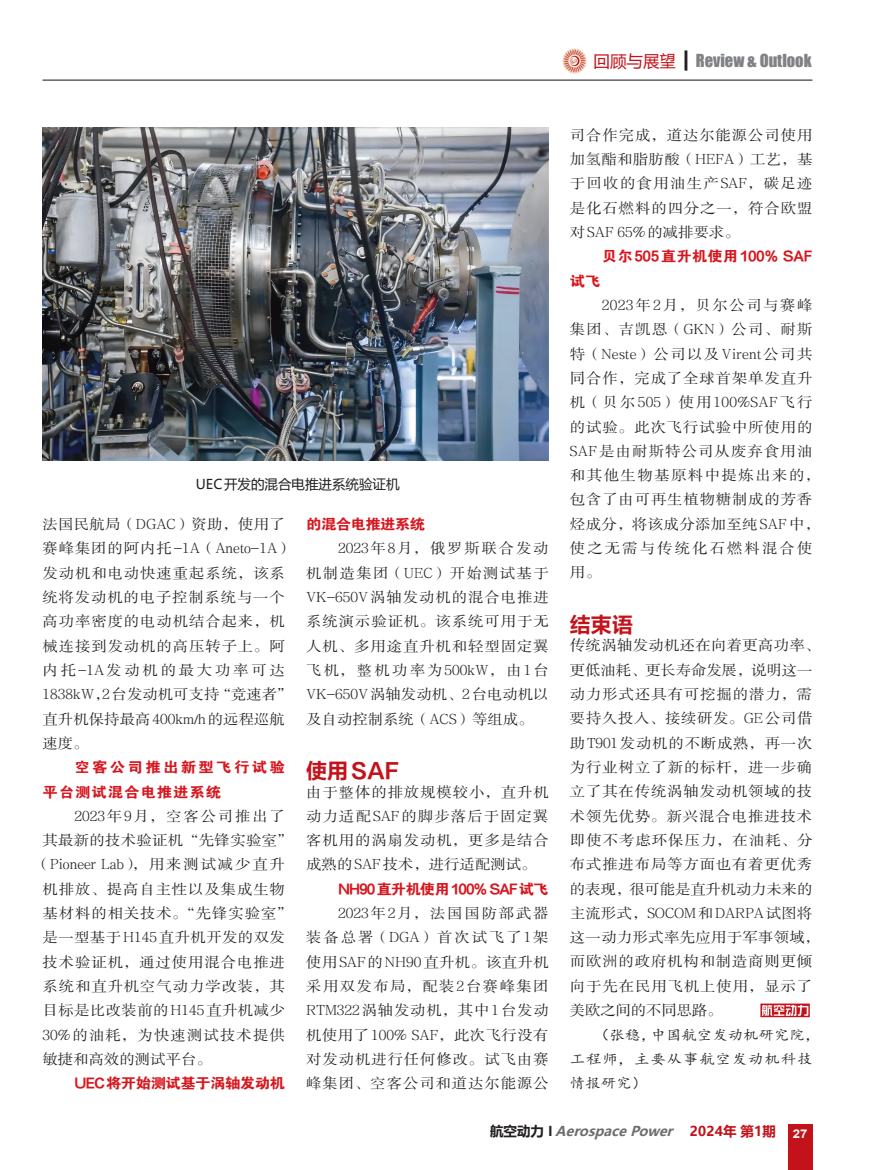
<style>
.page{position:relative;width:872px;height:1170px;background:#fff}
.page>*{position:absolute;margin:0;border:0;box-sizing:border-box;transform-origin:0 0}
.t1{font:21px "FZLTCHJW GB1 0";color:#c4121a}
.t2{font:16.5px "Impact";color:#808285}
.t3{font:14.25px/24.3px "FZSSJW GB1 0";letter-spacing:.055em;color:#231f20;text-align:justify;scale:1.08 1}
.t4{font:14.25px/24.3px "Kai Ti";color:#231f20;scale:1.08 1}
.t5{font:14.25px "FZSSJW GB1 0";letter-spacing:.025em;color:#231f20;scale:1.08 1}
.t6{font:14.25px "FZSSJW GB1 0";color:#231f20;scale:1.08 1}
.t7{font:14.25px/24.3px "FZDHTJW GB1 0";letter-spacing:.15em;color:#d7171f;scale:1.08 1}
.t8{font:14.25px "FZDHTJW GB1 0";letter-spacing:-.06em;color:#d7171f;scale:1.08 1}
.t9{font:14.25px "FZDHTJW GB1 0";letter-spacing:.005em;color:#d7171f;scale:1.08 1}
.t10{font:14.25px "FZDHTJW GB1 0";letter-spacing:-.02em;color:#d7171f;scale:1.08 1}
.t11{font:14.25px "FZSSJW GB1 0";letter-spacing:.02em;color:#231f20;scale:1.08 1}
.t12{font:14.25px "FZSSJW GB1 0";letter-spacing:.075em;color:#231f20;scale:1.08 1}
.t13{font:14.25px "FZSSJW GB1 0";letter-spacing:.115em;color:#231f20;scale:1.08 1}
.t14{font:14.25px "FZDHTJW GB1 0";letter-spacing:-.04em;color:#d7171f;scale:1.08 1}
.t15{font:italic 700 13.5px "Microsoft Ya Hei";color:#6c6d70}
.t16{font:13.5px "Microsoft Ya Hei";color:#231f20}
.s1{font-family:"Microsoft Ya Hei";color:#c4121a}
.s2{font-family:"Microsoft Ya Hei";color:#231f20}
.s3{font-style:normal;color:#231f20}
.s4{font-style:normal;color:#c4121a}
</style>
<div class="page">
<div style="left:787px;top:1124px;width:25px;height:45px;background:#c4121a"></div>
<hr style="left:43px;top:80px;width:769px;height:1px;background:#231f20">
<img style="left:562px;top:49px;width:25px;height:24px">
<svg style="left:760px;top:1003px;width:49px;height:14px"></svg>
<img style="left:43px;top:128px;width:505px;height:332px">
<p class="t2" style="left:593px;top:48px;width:219px"><span class="s1">回顾与展望</span> <span class="s2">┃</span> Review &amp; Outlook</p>
<p class="t16" style="left:196px;top:474px;width:205px">UEC开发的混合电推进系统验证机</p>
<p class="t3" style="left:43px;top:512px;width:233px;text-align:left">法国民航局（DGAC）资助，使用了赛峰集团的阿内托 -1A（Aneto-1A）发动机和电动快速重起系统，该系统将发动机的电子控制系统与一个高功率密度的电动机结合起来，机械连接到发动机的高压转子上。阿内托-1A发动机的最大功率可达<br>1838kW，2 台发动机可支持“竞速者”直升机保持最高 400km/h 的远程巡航速度。</p>
<p class="t7" style="left:43px;top:755px;width:226px;text-indent:32px">空客公司推出新型飞行试验平台测试混合电推进系统</p>
<p class="t13" style="left:74px;top:808px;width:196px">2023年9月，空客公司推出了</p>
<p class="t11" style="left:43px;top:832px;width:233px">其最新的技术验证机“先锋实验室”</p>
<p class="t6" style="left:35px;top:857px;width:233px">（Pioneer Lab），用来测试减少直升</p>
<p class="t3" style="left:43px;top:877px;width:226px">机排放、提高自主性以及集成生物</p>
<p class="t3" style="left:43px;top:901px;width:233px">基材料的相关技术。“先锋实验室”</p>
<p class="t5" style="left:43px;top:930px;width:226px">是一型基于H145直升机开发的双发</p>
<p class="t3" style="left:43px;top:949px;width:226px">技术验证机，通过使用混合电推进</p>
<p class="t3" style="left:43px;top:974px;width:226px">系统和直升机空气动力学改装，其</p>
<p class="t5" style="left:43px;top:1002px;width:226px">目标是比改装前的H145直升机减少</p>
<p class="t12" style="left:43px;top:1027px;width:226px">30%的油耗，为快速测试技术提供</p>
<p class="t6" style="left:43px;top:1051px;width:158px">敏捷和高效的测试平台。</p>
<p class="t10" style="left:74px;top:1075px;width:196px">UEC将开始测试基于涡轴发动机</p>
<p class="t14" style="left:306px;top:516px;width:112px">的混合电推进系统</p>
<p class="t3" style="left:306px;top:536px;width:226px;text-indent:32px">2023年8月，俄罗斯联合发动机制造集团（UEC）开始测试基于VK-650V涡轴发动机的混合电推进系统演示验证机。该系统可用于无人机、多用途直升机和轻型固定翼飞机，整机功率为500kW，由1台VK-650V 涡轴发动机、2 台电动机以及自动控制系统（ACS）等组成。</p>
<h1 class="t1" style="left:306px;top:759px;width:95px">使用 SAF</h1>
<p class="t3" style="left:306px;top:779px;width:226px">由于整体的排放规模较小，直升机动力适配SAF的脚步落后于固定翼客机用的涡扇发动机，更多是结合成熟的 SAF 技术，进行适配测试。</p>
<p class="t8" style="left:338px;top:881px;width:196px">NH90直升机使用100% SAF试飞</p>
<p class="t3" style="left:306px;top:901px;width:226px;text-indent:32px">2023年2月，法国国防部武器装备总署（DGA）首次试飞了1架使用SAF的NH90直升机。该直升机采用双发布局，配装2台赛峰集团RTM322涡轴发动机，其中1台发动机使用了100% SAF，此次飞行没有对发动机进行任何修改。试飞由赛峰集团、空客公司和道达尔能源公</p>
<p class="t3" style="left:570px;top:123px;width:226px">司合作完成，道达尔能源公司使用加氢酯和脂肪酸（HEFA）工艺，基于回收的食用油生产SAF，碳足迹是化石燃料的四分之一，符合欧盟对 SAF 65% 的减排要求。</p>
<p class="t9" style="left:602px;top:249px;width:196px">贝尔505直升机使用100% SAF</p>
<p class="t10" style="left:570px;top:273px;width:30px">试飞</p>
<p class="t3" style="left:570px;top:293px;width:233px;text-align:left;text-indent:32px">2023年2月，贝尔公司与赛峰集团、吉凯恩（GKN）公司、耐斯特（Neste）公司以及 Virent 公司共同合作，完成了全球首架单发直升机（贝尔 505）使用 100%SAF 飞行的试验。此次飞行试验中所使用的<br>SAF是由耐斯特公司从废弃食用油和其他生物基原料中提炼出来的，包含了由可再生植物糖制成的芳香烃成分，将该成分添加至纯 SAF 中，使之无需与传统化石燃料混合使用。</p>
<h1 class="t1" style="left:570px;top:612px;width:64px">结束语</h1>
<p class="t3" style="left:570px;top:633px;width:233px;text-align:left">传统涡轴发动机还在向着更高功率、更低油耗、更长寿命发展，说明这一动力形式还具有可挖掘的潜力，需要持久投入、接续研发。GE公司借助T901发动机的不断成熟，再一次为行业树立了新的标杆，进一步确立了其在传统涡轴发动机领域的技术领先优势。新兴混合电推进技术即使不考虑环保压力，在油耗、分布式推进布局等方面也有着更优秀的表现，很可能是直升机动力未来的主流形式，SOCOM和DARPA试图将这一动力形式率先应用于军事领域，而欧洲的政府机构和制造商则更倾向于先在民用飞机上使用，显示了美欧之间的不同思路。</p>
<p class="t4" style="left:570px;top:1022px;width:233px;text-indent:24px">（张稳，中国航空发动机研究院，工程师，主要从事航空发动机科技情报研究 )</p>
<p class="t15" style="left:490px;top:1121px;width:319px"><span class="s3">航空动力 I</span> AerospacePower <span class="s4">2 0 2 4 年 第 1 期</span> <sub>2</sub> <sub>7</sub></p>
</div>
